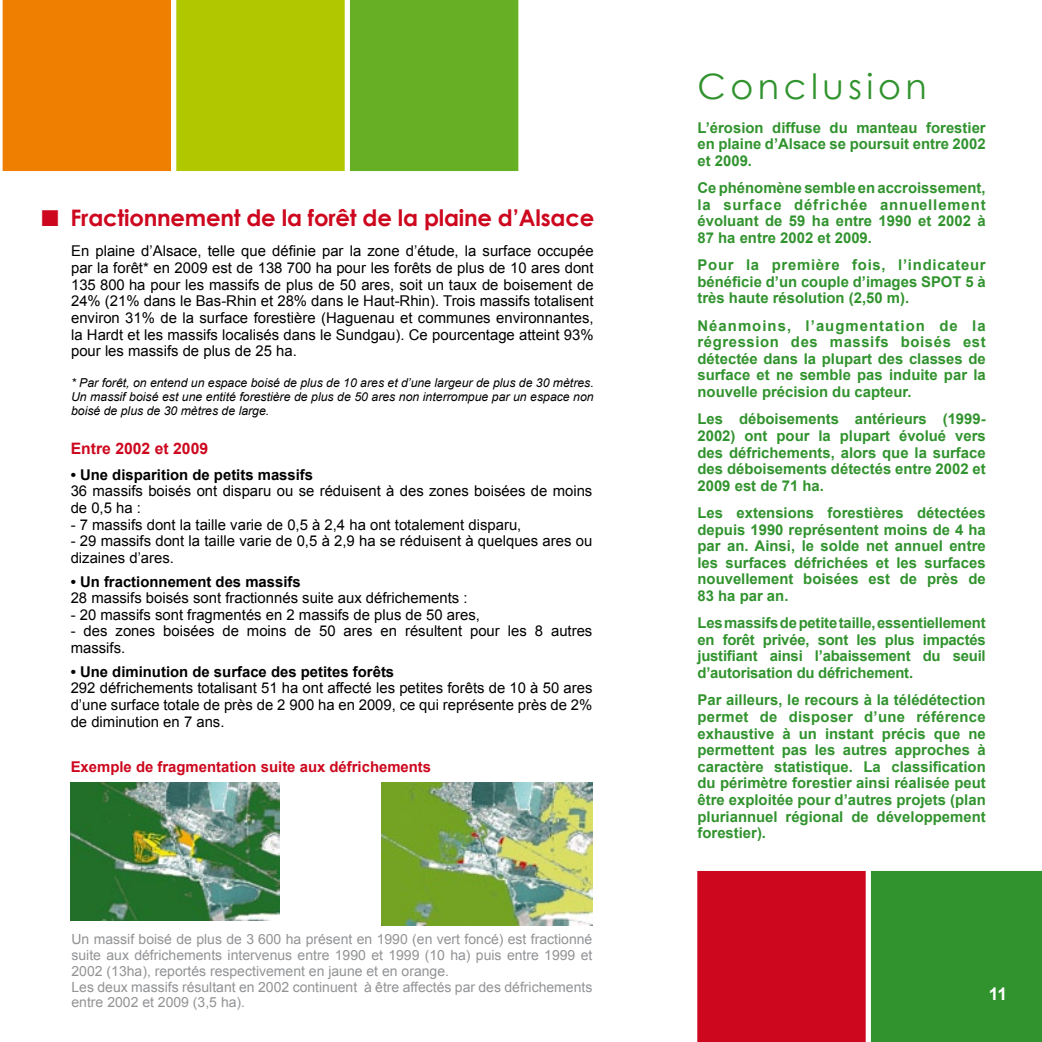
<style>
.page{position:relative;width:1042px;height:1042px;background:#fff}
.page>*{position:absolute;margin:0;border:0;box-sizing:border-box;transform-origin:0 0}
.t1{font:35px "Century Gothic";letter-spacing:.13em;color:#31932e}
.t2{font:700 22.75px "Century Gothic";letter-spacing:-.01em;color:#cd071e}
.t3{font:700 17.5px "Arial";color:#fff}
.t4{font:700 15.75px "Arial";color:#cd071e}
.t5{font:700 14.88px/16.6px "Arial";color:#31932e;text-align:justify}
.t6{font:14.88px/16.6px "Arial";color:#000}
.t7{font:700 14.88px "Arial";color:#000}
.t8{font:700 14.88px "Arial";color:#cd071e}
.t9{font:14px/15.8px "Arial";color:#929395}
.t10{font:italic 12.25px/14px "Arial";color:#000;text-align:justify}
</style>
<div class="page">
<svg style="left:697px;top:871px;width:345px;height:171px"></svg>
<svg style="left:2px;top:0;width:517px;height:171px"></svg>
<img style="left:381px;top:783px;width:211px;height:142px">
<img style="left:71px;top:783px;width:208px;height:138px">
<h2 class="t2" style="left:71px;top:203px;width:525px">Fractionnement de la forêt de la plaine d’Alsace</h2>
<p class="t6" style="left:71px;top:243px;width:524px;text-align:justify">En plaine d’Alsace, telle que définie par la zone d’étude, la surface occupée par la forêt* en 2009 est de 138 700 ha pour les forêts de plus de 10 ares dont 135 800 ha pour les massifs de plus de 50 ares, soit un taux de boisement de 24% (21% dans le Bas-Rhin et 28% dans le Haut-Rhin). Trois massifs totalisent environ 31% de la surface forestière (Haguenau et communes environnantes, la Hardt et les massifs localisés dans le Sundgau). Ce pourcentage atteint 93% pour les massifs de plus de 25 ha.</p>
<p class="t10" style="left:71px;top:376px;width:524px">* Par forêt, on entend un espace boisé de plus de 10 ares et d’une largeur de plus de 30 mètres.<br>Un massif boisé est une entité forestière de plus de 50 ares non interrompue par un espace non boisé de plus de 30 mètres de large.</p>
<p class="t4" style="left:71px;top:438px;width:139px">Entre 2002 et 2009</p>
<p class="t7" style="left:71px;top:465px;width:244px">• Une disparition de petits massifs</p>
<p class="t6" style="left:71px;top:483px;width:523px">36 massifs boisés ont disparu ou se réduisent à des zones boisées de moins de 0,5 ha :</p>
<p class="t6" style="left:71px;top:516px;width:452px">- 7 massifs dont la taille varie de 0,5 à 2,4 ha ont totalement disparu,</p>
<p class="t6" style="left:71px;top:533px;width:523px">- 29 massifs dont la taille varie de 0,5 à 2,9 ha se réduisent à quelques ares ou dizaines d’ares.</p>
<p class="t7" style="left:71px;top:571px;width:232px">• Un fractionnement des massifs</p>
<p class="t6" style="left:71px;top:590px;width:398px">28 massifs boisés sont fractionnés suite aux défrichements :</p>
<p class="t6" style="left:71px;top:606px;width:411px">- 20 massifs sont fragmentés en 2 massifs de plus de 50 ares,</p>
<p class="t6" style="left:71px;top:623px;width:523px">- des zones boisées de moins de 50 ares en résultent pour les 8 autres massifs.</p>
<p class="t7" style="left:71px;top:661px;width:325px">• Une diminution de surface des petites forêts</p>
<p class="t6" style="left:71px;top:680px;width:523px;text-align:justify">292 défrichements totalisant 51 ha ont affecté les petites forêts de 10 à 50 ares d’une surface totale de près de 2 900 ha en 2009, ce qui représente près de 2% de diminution en 7 ans.</p>
<p class="t8" style="left:71px;top:757px;width:362px">Exemple de fragmentation suite aux défrichements</p>
<p class="t9" style="left:72px;top:931px;width:522px">Un massif boisé de plus de 3 600 ha présent en 1990 (en vert foncé) est fractionné suite aux défrichements intervenus entre 1990 et 1999 (10 ha) puis entre 1999 et 2002 (13ha), reportés respectivement en jaune et en orange.<br>Les deux massifs résultant en 2002 continuent à être affectés par des défrichements entre 2002 et 2009 (3,5 ha).</p>
<h1 class="t1" style="left:697px;top:65px;width:231px">Conclusion</h1>
<p class="t5" style="left:697px;top:120px;width:290px">L’érosion diffuse du manteau forestier en plaine d’Alsace se poursuit entre 2002 et 2009.</p>
<p class="t5" style="left:697px;top:180px;width:290px">Ce phénomène semble en accroissement, la surface défrichée annuellement évoluant de 59 ha entre 1990 et 2002 à 87 ha entre 2002 et 2009.</p>
<p class="t5" style="left:697px;top:257px;width:290px">Pour la première fois, l’indicateur bénéficie d’un couple d’images SPOT 5 à très haute résolution (2,50 m).</p>
<p class="t5" style="left:697px;top:317px;width:290px">Néanmoins, l’augmentation de la régression des massifs boisés est détectée dans la plupart des classes de surface et ne semble pas induite par la nouvelle précision du capteur.</p>
<p class="t5" style="left:697px;top:411px;width:290px">Les déboisements antérieurs (1999- 2002) ont pour la plupart évolué vers des défrichements, alors que la surface des déboisements détectés entre 2002 et 2009 est de 71 ha.</p>
<p class="t5" style="left:697px;top:505px;width:290px">Les extensions forestières détectées depuis 1990 représentent moins de 4 ha par an. Ainsi, le solde net annuel entre les surfaces défrichées et les surfaces nouvellement boisées est de près de 83 ha par an.</p>
<p class="t5" style="left:697px;top:615px;width:290px">Les massifs de petite taille, essentiellement en forêt privée, sont les plus impactés justifiant ainsi l’abaissement du seuil d’autorisation du défrichement.</p>
<p class="t5" style="left:697px;top:692px;width:290px">Par ailleurs, le recours à la télédétection permet de disposer d’une référence exhaustive à un instant précis que ne permettent pas les autres approches à caractère statistique. La classification du périmètre forestier ainsi réalisée peut être exploitée pour d’autres projets (plan pluriannuel régional de développement forestier).</p>
<p class="t3" style="left:988px;top:982px;width:20px">11</p>
</div>
